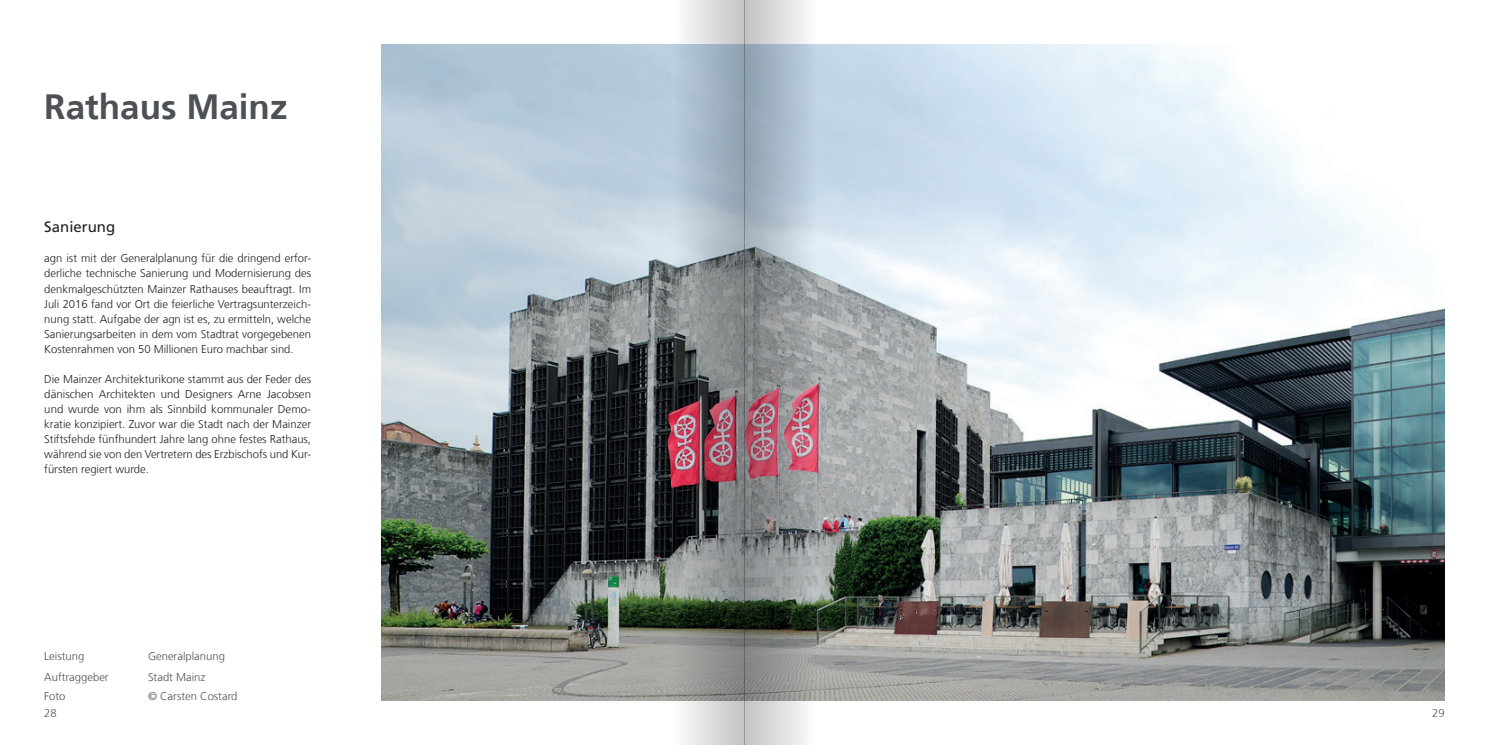
<style>
.page{position:relative;width:1489px;height:745px;background:#fff}
.page>*{position:absolute;margin:0;border:0;box-sizing:border-box;transform-origin:0 0}
.t1{font:700 35px "Frutiger";color:#4d5156}
.t2{font:15px "Frutiger LT Com";color:#231f20}
.t3{font:300 11.25px/15.1px "Frutiger LT Com";color:#231f20;text-align:justify}
.t4{font:300 11.25px "Frutiger LT Com";color:#4d5156}
.t5{font:300 11.25px "Frutiger";color:#535249}
</style>
<div class="page">
<img style="left:381px;top:44px;width:1063px;height:656px">
<svg style="left:673px;top:1px;width:71px;height:742px;background:#939297"></svg>
<svg style="left:744px;top:1px;width:71px;height:742px;background:#9e9da3"></svg>
<h1 class="t1" style="left:44px;top:86px;width:245px">Rathaus Mainz</h1>
<h2 class="t2" style="left:44px;top:217px;width:72px">Sanierung</h2>
<p class="t3" style="left:44px;top:250px;width:268px">agn ist mit der Generalplanung für die dringend erfor&shy;derliche technische Sanierung und Modernisierung des denkmalgeschützten Mainzer Rathauses beauftragt. Im Juli 2016 fand vor Ort die feierliche Vertragsunterzeich&shy;nung statt. Aufgabe der agn ist es, zu ermitteln, welche Sanierungsarbeiten in dem vom Stadtrat vorgegebenen Kostenrahmen von 50 Millionen Euro machbar sind.</p>
<p class="t3" style="left:44px;top:371px;width:268px">Die Mainzer Architekturikone stammt aus der Feder des dänischen Architekten und Designers Arne Jacobsen und wurde von ihm als Sinnbild kommunaler Demo&shy;kratie konzipiert. Zuvor war die Stadt nach der Mainzer Stiftsfehde fünfhundert Jahre lang ohne festes Rathaus, während sie von den Vertretern des Erzbischofs und Kur&shy;fürsten regiert wurde.</p>
<p class="t4" style="left:44px;top:649px;width:42px">Leistung</p>
<p class="t4" style="left:148px;top:649px;width:78px">Generalplanung</p>
<p class="t4" style="left:44px;top:670px;width:66px">Auftraggeber</p>
<p class="t4" style="left:148px;top:670px;width:59px">Stadt Mainz</p>
<p class="t4" style="left:44px;top:688px;width:23px">Foto</p>
<p class="t4" style="left:148px;top:688px;width:91px">© Carsten Costard</p>
<p class="t5" style="left:44px;top:706px;width:14px">28</p>
<p class="t5" style="left:1431px;top:706px;width:14px">29</p>
</div>
